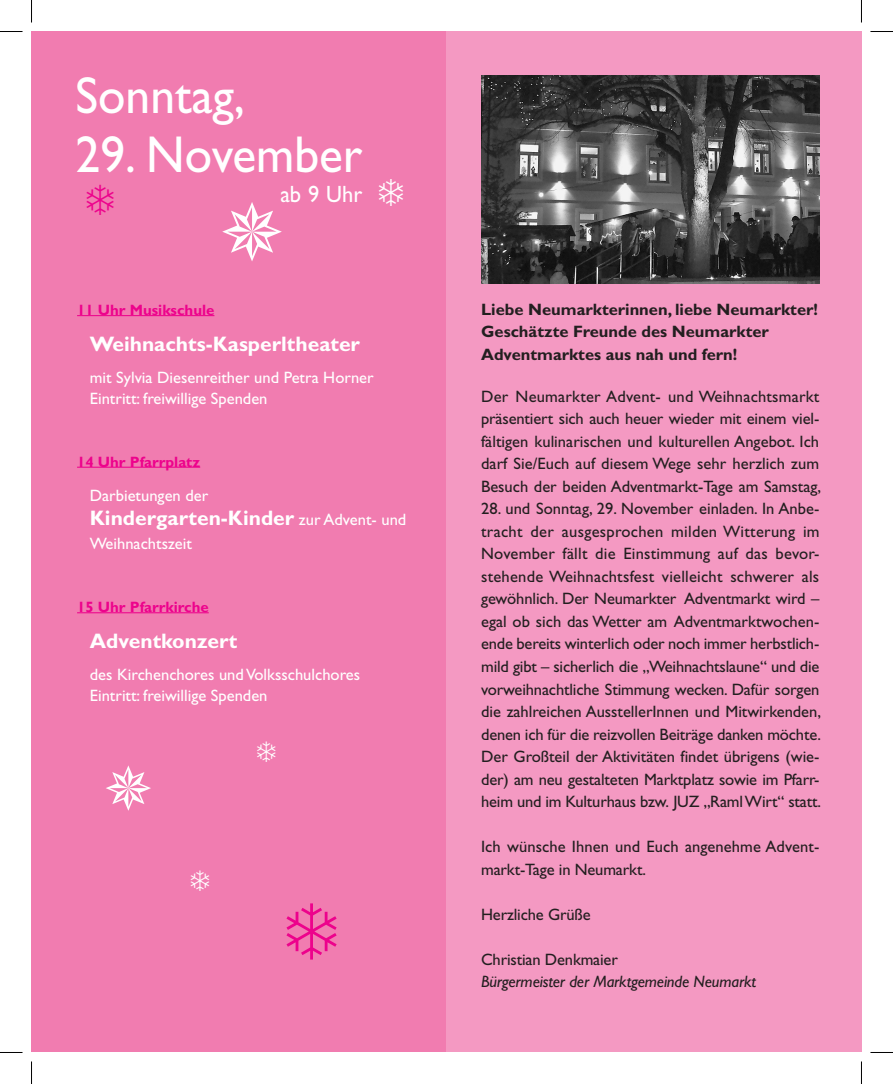
<style>
.page{position:relative;width:893px;height:1084px;background:#fff}
.page>*{position:absolute;margin:0;border:0;box-sizing:border-box;transform-origin:0 0}
.t1{font:52.05px "Gill Sans";color:#fff;scale:.95 1}
.t2{font:23.7px "Gill Sans";color:#fff;scale:.95 1}
.t3{font:700 21px "Gill Sans";color:#fff}
.t4{font:16.5px/22.5px "Gill Sans";color:#231f20}
.t5{font:16.5px/21px "Gill Sans";color:#fff}
.t6{font:700 16.5px/22.5px "Gill Sans";color:#231f20}
.t7{font:italic 16.5px "Gill Sans";letter-spacing:-.01em;color:#231f20}
.t8{font:700 15px "Gill Sans";color:#ed028c}
.s1{font-weight:400;font-size:16.5px}
</style>
<div class="page">
<div style="left:446px;top:32px;width:415px;height:1020px;background:#f499c2"></div>
<div style="left:32px;top:32px;width:414px;height:1020px;background:#f17cb0"></div>
<hr style="left:77px;top:315px;width:137px;height:1px;background:#ed028c">
<hr style="left:77px;top:466px;width:123px;height:2px;background:#ed028c">
<hr style="left:77px;top:612px;width:132px;height:1px;background:#ed028c">
<img style="left:481px;top:76px;width:338px;height:208px">
<svg style="left:0;top:31px;width:22px;height:1px"></svg>
<svg style="left:870px;top:31px;width:22px;height:1px"></svg>
<svg style="left:0;top:1052px;width:22px;height:1px"></svg>
<svg style="left:870px;top:1052px;width:22px;height:1px"></svg>
<svg style="left:31px;top:0;width:1px;height:23px"></svg>
<svg style="left:31px;top:1061px;width:1px;height:22px"></svg>
<h1 class="t1" style="left:76px;top:65px;width:179px">Sonntag,</h1>
<h1 class="t1" style="left:76px;top:125px;width:303px">29. November</h1>
<h2 class="t2" style="left:280px;top:180px;width:88px">ab 9 Uhr</h2>
<p class="t8" style="left:77px;top:301px;width:139px">11 Uhr Musikschule</p>
<p class="t3" style="left:90px;top:331px;width:271px">Weihnachts-Kasperltheater</p>
<p class="t5" style="left:90px;top:367px;width:285px">mit Sylvia Diesenreither und Petra Horner<br>Eintritt: freiwillige Spenden</p>
<p class="t8" style="left:77px;top:453px;width:125px">14 Uhr Pfarrplatz</p>
<p class="t5" style="left:90px;top:485px;width:120px">Darbietungen der</p>
<p class="t3" style="left:90px;top:505px;width:318px">Kindergarten-Kinder <span class="s1">zur Advent- und</span></p>
<p class="t5" style="left:90px;top:533px;width:103px">Weihnachtszeit</p>
<p class="t8" style="left:77px;top:598px;width:133px">15 Uhr Pfarrkirche</p>
<p class="t3" style="left:90px;top:628px;width:149px">Adventkonzert</p>
<p class="t5" style="left:90px;top:664px;width:272px">des Kirchenchores und Volksschulchores<br>Eintritt: freiwillige Spenden</p>
<p class="t6" style="left:481px;top:298px;width:338px">Liebe Neumarkterinnen, liebe Neumarkter!<br>Geschätzte Freunde des Neumarkter<br>Adventmarktes aus nah und fern!</p>
<p class="t4" style="left:481px;top:385px;width:341px">Der Neumarkter Advent- und Weihnachtsmarkt präsentiert sich auch heuer wieder mit einem viel&shy;fältigen kulinarischen und kulturellen Angebot. Ich darf Sie/Euch auf diesem Wege sehr herzlich zum Besuch der beiden Adventmarkt-Tage am Samstag,</p>
<p class="t4" style="left:481px;top:497px;width:341px">28. und Sonntag, 29. November einladen. In Anbe&shy;tracht der ausgesprochen milden Witterung im November fällt die Einstimmung auf das bevor&shy;stehende Weihnachtsfest vielleicht schwerer als gewöhnlich. Der Neumarkter Adventmarkt wird – egal ob sich das Wetter am Adventmarktwochen&shy;ende bereits winterlich oder noch immer herbstlich&shy;mild gibt – sicherlich die „Weihnachtslaune“ und die vorweihnachtliche Stimmung wecken. Dafür sorgen die zahlreichen AusstellerInnen und Mitwirkenden, denen ich für die reizvollen Beiträge danken möchte.<br>Der Großteil der Aktivitäten findet übrigens (wie&shy;der) am neu gestalteten Marktplatz sowie im Pfarr&shy;heim und im Kulturhaus bzw. JUZ „Raml Wirt“ statt.</p>
<p class="t4" style="left:481px;top:835px;width:340px">Ich wünsche Ihnen und Euch angenehme Advent&shy;markt-Tage in Neumarkt.</p>
<p class="t4" style="left:481px;top:902px;width:111px">Herzliche Grüße</p>
<p class="t4" style="left:481px;top:947px;width:138px">Christian Denkmaier</p>
<p class="t7" style="left:481px;top:972px;width:276px">Bürgermeister der Marktgemeinde Neumarkt</p>
</div>
